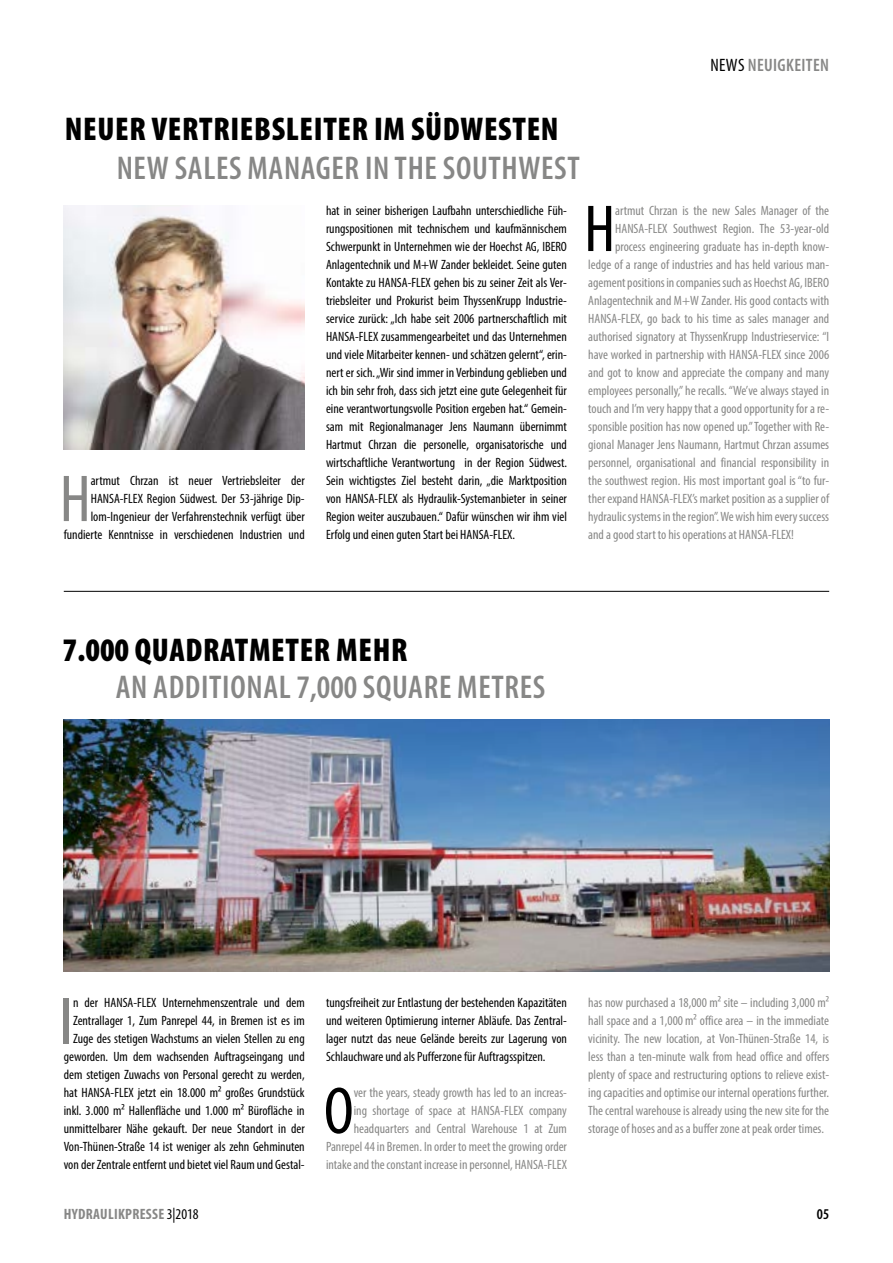
<style>
.page{position:relative;width:893px;height:1263px;background:#fff}
.page>*{position:absolute;margin:0;border:0;box-sizing:border-box;transform-origin:0 0}
.t1{font:condensed 66.9px "Myriad Pro";color:#878786}
.t2{font:condensed 66.9px "Myriad Pro";color:#000}
.t3{font:600 condensed 33px "Myriad Pro";letter-spacing:.02em;color:#878786}
.t4{font:900 condensed 33px "Myriad Pro";letter-spacing:.02em;color:#000}
.t5{font:600 condensed 18px "Myriad Pro";letter-spacing:.02em;color:#878786}
.t6{font:700 condensed 15px "Myriad Pro";letter-spacing:.02em;color:#878786}
.t7{font:600 condensed 15px "Myriad Pro";color:#000}
.t8{font:condensed 13.5px/18px "Myriad Pro";color:#000;text-align:right}
.t9{font:condensed 13.5px/18px "Myriad Pro";color:#878786;text-align:right}
.s1{font-weight:400;color:#000}
</style>
<div class="page">
<img style="left:64px;top:720px;width:765px;height:251px">
<hr style="left:64px;top:591px;width:765px;height:1px;background:#000">
<img style="left:64px;top:206px;width:241px;height:243px">
<h2 class="t4" style="left:65px;top:107px;width:495px">NEUER VERTRIEBSLEITER IM SÜDWESTEN</h2>
<h2 class="t3" style="left:117px;top:148px;width:465px">NEW SALES MANAGER IN THE SOUTHWEST</h2>
<h3 class="t5" style="left:710px;top:54px;width:120px"><span class="s1">NEWS</span> NEUIGKEITEN</h3>
<p class="t8" style="left:64px;top:471px;width:242px">artmut Chrzan ist neuer Vertriebsleiter der HANSA-FLEX Region Südwest. Der 53-jährige Dip&shy;lom-Ingenieur der Verfahrenstechnik verfügt über fundierte Kenntnisse in verschiedenen Industrien und</p>
<h1 class="t1" style="left:60px;top:458px;width:32px">H</h1>
<p class="t8" style="left:326px;top:201px;width:242px;text-align:justify">hat in seiner bisherigen Laufbahn unterschiedliche Füh&shy;rungspositionen mit technischem und kaufmännischem Schwerpunkt in Unternehmen wie der Hoechst AG, IBERO Anlagentechnik und M+W Zander bekleidet. Seine guten Kontakte zu HANSA-FLEX gehen bis zu seiner Zeit als Ver&shy;triebsleiter und Prokurist beim ThyssenKrupp Industrie&shy;service zurück: „Ich habe seit 2006 partnerschaftlich mit HANSA-FLEX zusammengearbeitet und das Unternehmen und viele Mitarbeiter kennen- und schätzen gelernt“, erin&shy;nert er sich. „Wir sind immer in Verbindung geblieben und ich bin sehr froh, dass sich jetzt eine gute Gelegenheit für eine verantwortungsvolle Position ergeben hat.“ Gemein&shy;sam mit Regionalmanager Jens Naumann übernimmt Hartmut Chrzan die personelle, organisatorische und wirtschaftliche Verantwortung in der Region Südwest.<br>Sein wichtigstes Ziel besteht darin, „die Marktposition von HANSA-FLEX als Hydraulik-Systemanbieter in seiner Region weiter auszubauen.“ Dafür wünschen wir ihm viel Erfolg und einen guten Start bei HANSA-FLEX.</p>
<h1 class="t2" style="left:584px;top:188px;width:32px">H</h1>
<p class="t9" style="left:615px;top:201px;width:215px">artmut Chrzan is the new Sales Manager of the</p>
<p class="t9" style="left:615px;top:219px;width:215px">HANSA-FLEX Southwest Region. The 53-year-old</p>
<p class="t9" style="left:615px;top:237px;width:215px">process engineering graduate has in-depth know-</p>
<p class="t9" style="left:588px;top:255px;width:242px">ledge of a range of industries and has held various man-</p>
<p class="t9" style="left:588px;top:273px;width:242px">agement positions in companies such as Hoechst AG, IBERO</p>
<p class="t9" style="left:588px;top:291px;width:242px">Anlagentechnik and M+W Zander. His good contacts with</p>
<p class="t9" style="left:588px;top:309px;width:242px">HANSA-FLEX, go back to his time as sales manager and</p>
<p class="t9" style="left:588px;top:327px;width:242px">authorised signatory at ThyssenKrupp Industrieservice: “I</p>
<p class="t9" style="left:588px;top:345px;width:242px">have worked in partnership with HANSA-FLEX since 2006</p>
<p class="t9" style="left:588px;top:363px;width:242px">and got to know and appreciate the company and many</p>
<p class="t9" style="left:588px;top:381px;width:242px">employees personally,” he recalls. “We’ve always stayed in</p>
<p class="t9" style="left:588px;top:399px;width:242px">touch and I’m very happy that a good opportunity for a re-</p>
<p class="t9" style="left:588px;top:417px;width:242px">sponsible position has now opened up.” Together with Re-</p>
<p class="t9" style="left:588px;top:435px;width:242px">gional Manager Jens Naumann, Hartmut Chrzan assumes</p>
<p class="t9" style="left:588px;top:453px;width:242px">personnel, organisational and financial responsibility in</p>
<p class="t9" style="left:588px;top:471px;width:242px">the southwest region. His most important goal is “to fur-</p>
<p class="t9" style="left:588px;top:489px;width:242px">ther expand HANSA-FLEX’s market position as a supplier of</p>
<p class="t9" style="left:588px;top:507px;width:242px">hydraulic systems in the region”. We wish him every success</p>
<p class="t9" style="left:588px;top:525px;width:207px">and a good start to his operations at HANSA-FLEX!</p>
<h2 class="t4" style="left:62px;top:629px;width:347px">7.000 QUADRATMETER MEHR</h2>
<h2 class="t3" style="left:116px;top:667px;width:431px">AN ADDITIONAL 7,000 SQUARE METRES</h2>
<p class="t8" style="left:64px;top:993px;width:242px">n der HANSA-FLEX Unternehmenszentrale und dem Zentrallager 1, Zum Panrepel 44, in Bremen ist es im Zuge des stetigen Wachstums an vielen Stellen zu eng geworden. Um dem wachsenden Auftragseingang und dem stetigen Zuwachs von Personal gerecht zu werden, hat HANSA-FLEX jetzt ein 18.000 m² großes Grundstück inkl. 3.000 m² Hallenfläche und 1.000 m² Bürofläche in unmittelbarer Nähe gekauft. Der neue Standort in der Von-Thünen-Straße 14 ist weniger als zehn Gehminuten von der Zentrale entfernt und bietet viel Raum und Gestal-</p>
<p class="t8" style="left:326px;top:993px;width:242px;text-align:justify">tungsfreiheit zur Entlastung der bestehenden Kapazitäten und weiteren Optimierung interner Abläufe. Das Zentral&shy;lager nutzt das neue Gelände bereits zur Lagerung von Schlauchware und als Pufferzone für Auftragsspitzen.</p>
<h1 class="t1" style="left:60px;top:980px;width:15px">I</h1>
<h1 class="t2" style="left:324px;top:1070px;width:31px">O</h1>
<p class="t9" style="left:326px;top:1083px;width:242px">ver the years, steady growth has led to an increas-<br>ing shortage of space at HANSA-FLEX company headquarters and Central Warehouse 1 at Zum Panrepel 44 in Bremen. In order to meet the growing order intake and the constant increase in personnel, HANSA-FLEX</p>
<p class="t6" style="left:64px;top:1204px;width:136px">HYDRAULIKPRESSE<span class="s1">3|2018</span></p>
<p class="t9" style="left:588px;top:993px;width:242px;text-align:justify">has now purchased a 18,000 m² site – including 3,000 m² hall space and a 1,000 m² office area – in the immediate vicinity. The new location, at Von-Thünen-Straße 14, is less than a ten-minute walk from head office and offers plenty of space and restructuring options to relieve exist&shy;ing capacities and optimise our internal operations further.<br>The central warehouse is already using the new site for the storage of hoses and as a buffer zone at peak order times.</p>
<p class="t7" style="left:817px;top:1205px;width:14px">05</p>
</div>
